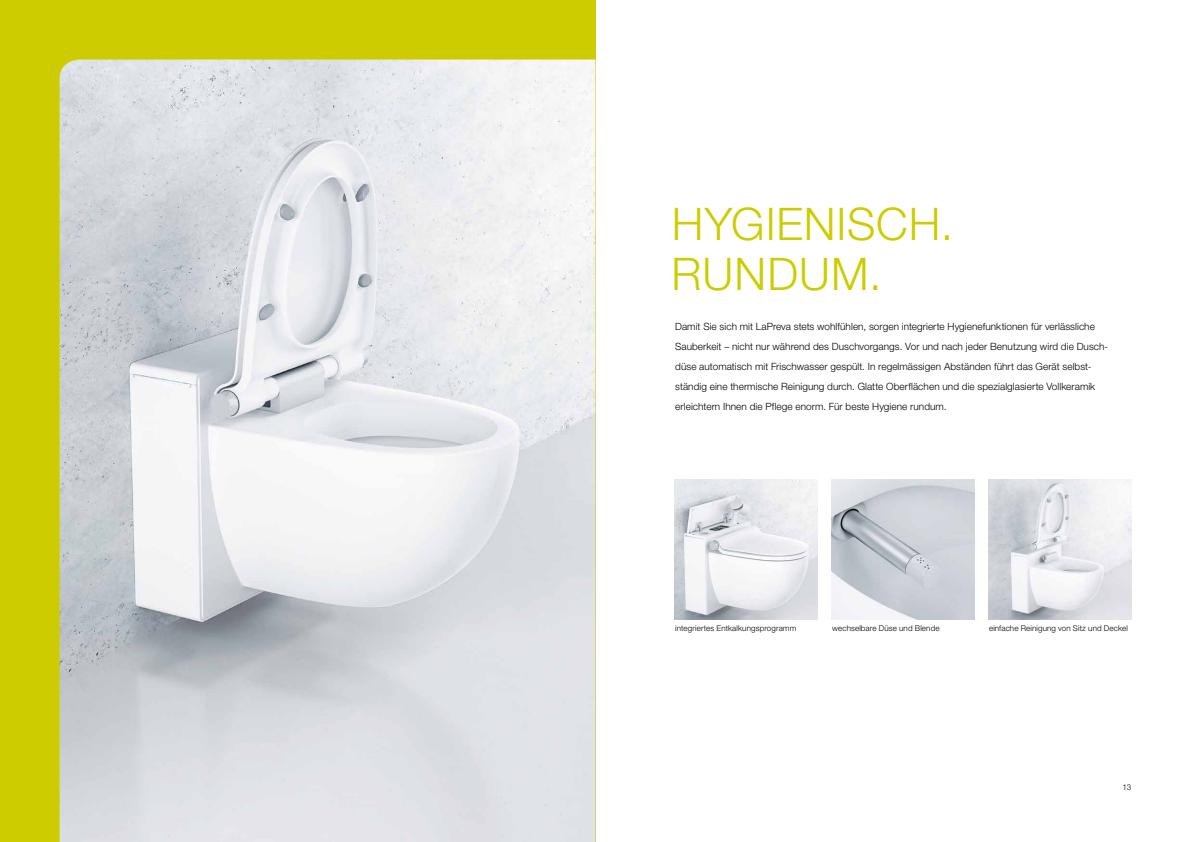
<style>
.page{position:relative;width:1191px;height:842px;background:#fff}
.page>*{position:absolute;margin:0;border:0;box-sizing:border-box;transform-origin:0 0}
.t1{font:300 45px/50px "Helvetica Neue LT Std";letter-spacing:.02em;color:#cdcc00}
.t2{font:300 10px/20px "Helvetica Neue LT Std";letter-spacing:.005em;color:#000}
.t3{font:300 8px "Helvetica Neue LT Std";letter-spacing:.015em;color:#000}
</style>
<div class="page">
<div style="left:0;top:0;width:595px;height:842px;background:#cdcc00"></div>
<img style="left:60px;top:60px;width:535px;height:782px">
<img style="left:675px;top:480px;width:142px;height:140px">
<img style="left:831px;top:480px;width:143px;height:140px">
<img style="left:988px;top:480px;width:143px;height:140px">
<h1 class="t1" style="left:671px;top:198px;width:283px">HYGIENISCH.<br>RUNDUM.</h1>
<p class="t2" style="left:675px;top:316px;width:435px">Damit Sie sich mit LaPreva stets wohlfühlen, sorgen integrierte Hygienefunktionen für verlässliche Sauberkeit – nicht nur während des Duschvorgangs. Vor und nach jeder Benutzung wird die Dusch&shy;düse automatisch mit Frischwasser gespült. In regelmässigen Abständen führt das Gerät selbst&shy;ständig eine thermische Reinigung durch. Glatte Oberflächen und die spezialglasierte Vollkeramik erleichtern Ihnen die Pflege enorm. Für beste Hygiene rundum.</p>
<p class="t3" style="left:675px;top:623px;width:123px">integriertes Entkalkungsprogramm</p>
<p class="t3" style="left:832px;top:623px;width:109px">wechselbare Düse und Blende</p>
<p class="t3" style="left:989px;top:623px;width:140px">einfache Reinigung von Sitz und Deckel</p>
<p class="t3" style="left:1122px;top:782px;width:10px">13</p>
</div>
